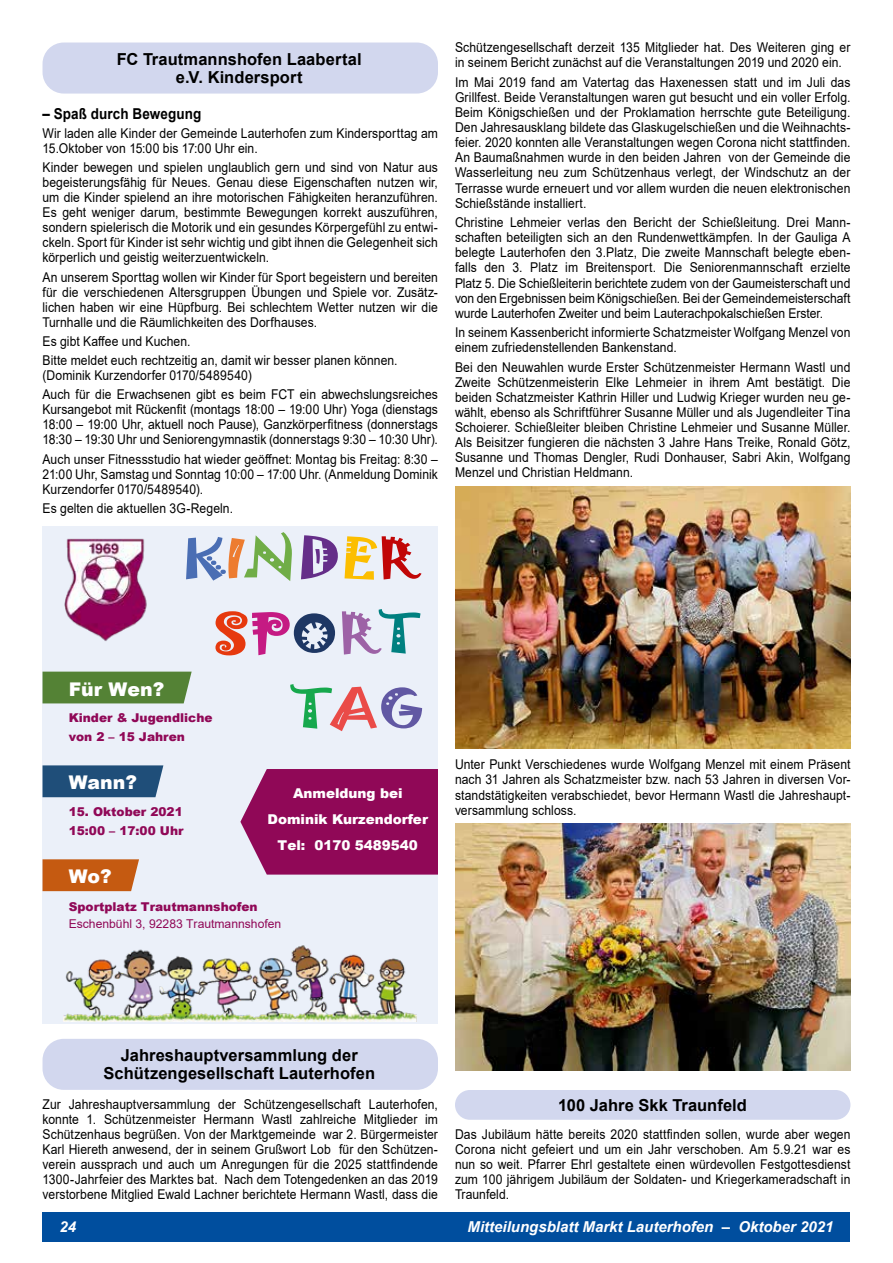
<style>
.page{position:relative;width:893px;height:1263px;background:#fff}
.page>*{position:absolute;margin:0;border:0;box-sizing:border-box;transform-origin:0 0}
.t1{font:900 18.9px "Arial";color:#fff}
.t2{font:700 16.5px/18px "Arial";letter-spacing:.005em;color:#000;text-align:center}
.t3{font:italic 700 15px "Arial";color:#fff}
.t4{font:700 15px "Arial";letter-spacing:.01em;color:#000;scale:.9 1}
.t5{font:13.5px/15.1px "Arial";letter-spacing:.005em;color:#000;text-align:justify;scale:.9 1}
.t6{font:900 13.5px/26px "Arial";color:#fff;text-align:center}
.t7{font:900 12.15px/18.6px "Arial";color:#900857}
.t8{font:12.15px "Arial";color:#900857}
</style>
<div class="page">
<div style="left:43px;top:1212px;width:807px;height:30px;background:#004e9e"></div>
<div style="left:43px;top:43px;width:395px;height:51px;background:#d2d7ee;border-radius:21px"></div>
<div style="left:43px;top:526px;width:395px;height:497px;background:#ebf0f9"></div>
<div style="left:240px;top:769px;width:198px;height:105px;background:#900857"></div>
<div style="left:43px;top:672px;width:138px;height:31px;background:#548235"></div>
<div style="left:43px;top:765px;width:120px;height:32px;background:#1f4e79"></div>
<svg style="left:43px;top:859px;width:96px;height:32px;background:#c6611c"></svg>
<img style="left:63px;top:943px;width:354px;height:79px">
<div style="left:181px;top:532px;width:246px;height:199px;background:#ebf0f9"></div>
<svg style="left:186px;top:532px;width:106px;height:49px;background:#bcc6c0"></svg>
<svg style="left:301px;top:535px;width:37px;height:44px;background:#9d80b8"></svg>
<svg style="left:345px;top:536px;width:76px;height:44px;background:#e5af8a"></svg>
<svg style="left:215px;top:611px;width:120px;height:44px;background:#c190a5"></svg>
<svg style="left:342px;top:609px;width:78px;height:45px;background:#b3bed3"></svg>
<svg style="left:290px;top:684px;width:132px;height:47px;background:#c5bec5"></svg>
<img style="left:64px;top:536px;width:85px;height:107px">
<div style="left:43px;top:1039px;width:395px;height:51px;background:#d2d7ee;border-radius:21px"></div>
<img style="left:455px;top:486px;width:395px;height:263px">
<img style="left:455px;top:823px;width:395px;height:247px">
<div style="left:455px;top:1090px;width:395px;height:30px;background:#d2d7ee;border-radius:15px"></div>
<p class="t2" style="left:117px;top:50px;width:246px">FC Trautmannshofen Laabertal e.V. Kindersport</p>
<p class="t4" style="left:43px;top:103px;width:178px">– Spaß durch Bewegung</p>
<p class="t5" style="left:43px;top:126px;width:441px">Wir laden alle Kinder der Gemeinde Lauterhofen zum Kindersporttag am<br>15.Oktober von 15:00 bis 17:00 Uhr ein.</p>
<p class="t5" style="left:43px;top:160px;width:441px">Kinder bewegen und spielen unglaublich gern und sind von Natur aus begeisterungsfähig für Neues. Genau diese Eigenschaften nutzen wir, um die Kinder spielend an ihre motorischen Fähigkeiten heranzuführen.<br>Es geht weniger darum, bestimmte Bewegungen korrekt auszuführen, sondern spielerisch die Motorik und ein gesundes Körpergefühl zu entwi&shy;ckeln. Sport für Kinder ist sehr wichtig und gibt ihnen die Gelegenheit sich körperlich und geistig weiterzuentwickeln.</p>
<p class="t5" style="left:43px;top:269px;width:441px">An unserem Sporttag wollen wir Kinder für Sport begeistern und bereiten für die verschiedenen Altersgruppen Übungen und Spiele vor. Zusätz&shy;lichen haben wir eine Hüpfburg. Bei schlechtem Wetter nutzen wir die Turnhalle und die Räumlichkeiten des Dorfhauses.</p>
<p class="t5" style="left:43px;top:331px;width:396px;line-height:19.2px">Es gibt Kaffee und Kuchen.<br>Bitte meldet euch rechtzeitig an, damit wir besser planen können.</p>
<p class="t5" style="left:43px;top:366px;width:441px;line-height:19.2px">(Dominik Kurzendorfer 0170/5489540)<br>Auch für die Erwachsenen gibt es beim FCT ein abwechslungsreiches</p>
<p class="t5" style="left:43px;top:402px;width:441px">Kursangebot mit Rückenfit (montags 18:00 – 19:00 Uhr) Yoga (dienstags 18:00 – 19:00 Uhr, aktuell noch Pause), Ganzkörperfitness (donnerstags 18:30 – 19:30 Uhr und Seniorengymnastik (donnerstags 9:30 – 10:30 Uhr).</p>
<p class="t5" style="left:43px;top:451px;width:441px">Auch unser Fitnessstudio hat wieder geöffnet: Montag bis Freitag: 8:30 – 21:00 Uhr, Samstag und Sonntag 10:00 – 17:00 Uhr. (Anmeldung Dominik Kurzendorfer 0170/5489540).</p>
<p class="t5" style="left:43px;top:500px;width:213px">Es gelten die aktuellen 3G-Regeln.</p>
<p class="t5" style="left:455px;top:40px;width:441px">Schützengesellschaft derzeit 135 Mitglieder hat. Des Weiteren ging er in seinem Bericht zunächst auf die Veranstaltungen 2019 und 2020 ein.</p>
<p class="t5" style="left:455px;top:74px;width:441px">Im Mai 2019 fand am Vatertag das Haxenessen statt und im Juli das Grillfest. Beide Veranstaltungen waren gut besucht und ein voller Erfolg.<br>Beim Königschießen und der Proklamation herrschte gute Beteiligung.<br>Den Jahresausklang bildete das Glaskugelschießen und die Weihnachts&shy;feier. 2020 konnten alle Veranstaltungen wegen Corona nicht stattfinden.<br>An Baumaßnahmen wurde in den beiden Jahren von der Gemeinde die Wasserleitung neu zum Schützenhaus verlegt, der Windschutz an der Terrasse wurde erneuert und vor allem wurden die neuen elektronischen Schießstände installiert.</p>
<p class="t5" style="left:455px;top:215px;width:441px">Christine Lehmeier verlas den Bericht der Schießleitung. Drei Mann&shy;schaften beteiligten sich an den Rundenwettkämpfen. In der Gauliga A belegte Lauterhofen den 3.Platz, Die zweite Mannschaft belegte eben&shy;falls den 3. Platz im Breitensport. Die Seniorenmannschaft erzielte Platz 5. Die Schießleiterin berichtete zudem von der Gaumeisterschaft und von den Ergebnissen beim Königschießen. Bei der Gemeindemeisterschaft wurde Lauterhofen Zweiter und beim Lauterachpokalschießen Erster.</p>
<p class="t5" style="left:455px;top:325px;width:441px">In seinem Kassenbericht informierte Schatzmeister Wolfgang Menzel von einem zufriedenstellenden Bankenstand.</p>
<p class="t5" style="left:455px;top:359px;width:441px">Bei den Neuwahlen wurde Erster Schützenmeister Hermann Wastl und Zweite Schützenmeisterin Elke Lehmeier in ihrem Amt bestätigt. Die beiden Schatzmeister Kathrin Hiller und Ludwig Krieger wurden neu ge&shy;wählt, ebenso als Schriftführer Susanne Müller und als Jugendleiter Tina Schoierer. Schießleiter bleiben Christine Lehmeier und Susanne Müller.<br>Als Beisitzer fungieren die nächsten 3 Jahre Hans Treike, Ronald Götz, Susanne und Thomas Dengler, Rudi Donhauser, Sabri Akin, Wolfgang Menzel und Christian Heldmann.</p>
<h1 class="t1" style="left:69px;top:675px;width:97px">Für Wen?</h1>
<p class="t7" style="left:69px;top:708px;width:145px">Kinder &amp; Jugendliche von 2 – 15 Jahren</p>
<h1 class="t1" style="left:69px;top:768px;width:70px">Wann?</h1>
<p class="t7" style="left:69px;top:802px;width:116px">15. Oktober 2021<br>15:00 – 17:00 Uhr</p>
<h1 class="t1" style="left:69px;top:862px;width:45px">Wo?</h1>
<p class="t6" style="left:267px;top:780px;width:162px">Anmeldung bei<br>Dominik Kurzendorfer<br>Tel: 0170 5489540</p>
<p class="t7" style="left:69px;top:897px;width:190px">Sportplatz Trautmannshofen</p>
<p class="t8" style="left:69px;top:915px;width:214px">Eschenbühl 3, 92283 Trautmannshofen</p>
<p class="t5" style="left:455px;top:757px;width:441px">Unter Punkt Verschiedenes wurde Wolfgang Menzel mit einem Präsent nach 31 Jahren als Schatzmeister bzw. nach 53 Jahren in diversen Vor&shy;standstätigkeiten verabschiedet, bevor Hermann Wastl die Jahreshaupt&shy;versammlung schloss.</p>
<p class="t2" style="left:103px;top:1047px;width:273px">Jahreshauptversammlung der<br>Schützengesellschaft Lauterhofen</p>
<p class="t5" style="left:43px;top:1097px;width:441px">Zur Jahreshauptversammlung der Schützengesellschaft Lauterhofen, konnte 1. Schützenmeister Hermann Wastl zahlreiche Mitglieder im Schützenhaus begrüßen. Von der Marktgemeinde war 2. Bürgermeister Karl Hiereth anwesend, der in seinem Grußwort Lob für den Schützen&shy;verein aussprach und auch um Anregungen für die 2025 stattfindende 1300-Jahrfeier des Marktes bat. Nach dem Totengedenken an das 2019 verstorbene Mitglied Ewald Lachner berichtete Hermann Wastl, dass die</p>
<p class="t2" style="left:558px;top:1096px;width:190px">100 Jahre Skk Traunfeld</p>
<p class="t5" style="left:455px;top:1126px;width:441px">Das Jubiläum hätte bereits 2020 stattfinden sollen, wurde aber wegen Corona nicht gefeiert und um ein Jahr verschoben. Am 5.9.21 war es nun so weit. Pfarrer Ehrl gestaltete einen würdevollen Festgottesdienst zum 100 jährigem Jubiläum der Soldaten- und Kriegerkameradschaft in Traunfeld.</p>
<p class="t3" style="left:60px;top:1217px;width:18px">24</p>
<p class="t3" style="left:467px;top:1217px;width:367px">Mitteilungsblatt Markt Lauterhofen – Oktober 2021</p>
</div>
